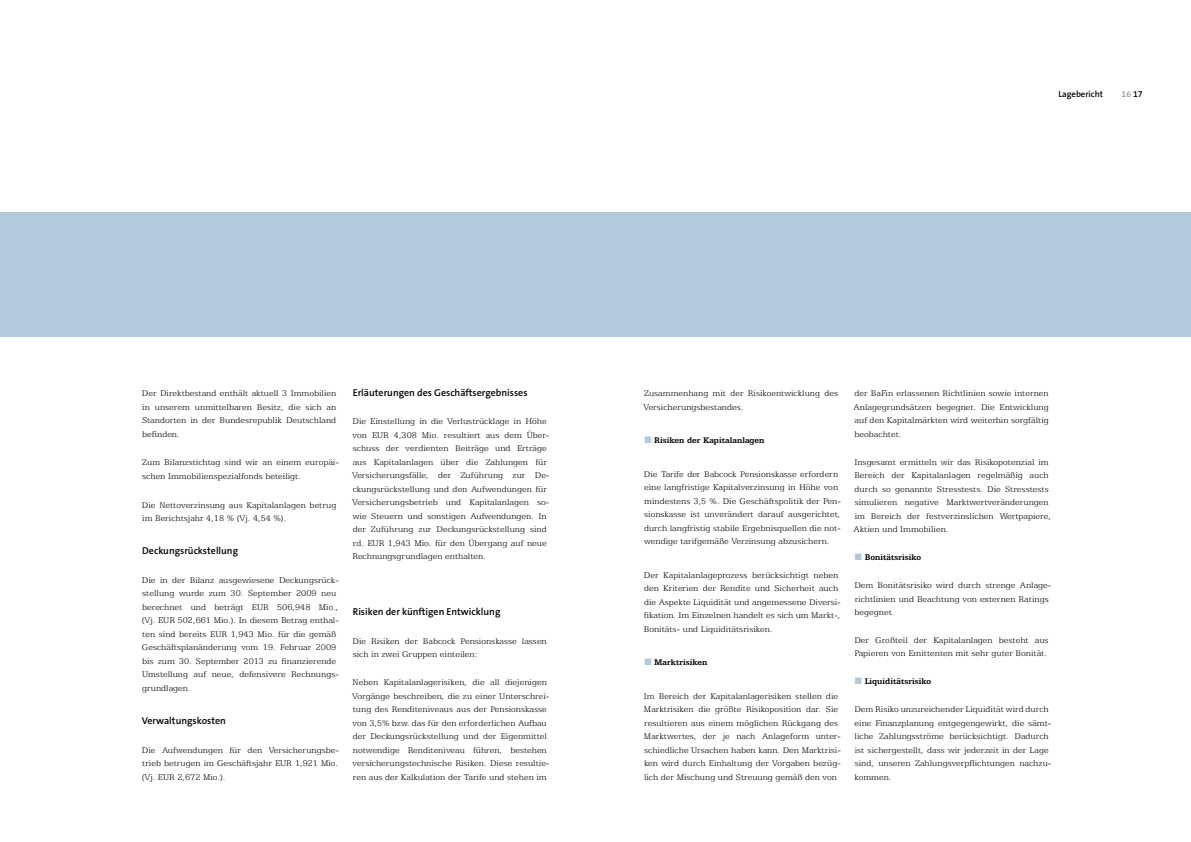
<style>
.page{position:relative;width:1191px;height:842px;background:#fff}
.page>*{position:absolute;margin:0;border:0;box-sizing:border-box;transform-origin:0 0}
.t1{font:600 10px "The Sans B6";color:#000}
.t2{font:300 9.3px/13.5px "Egyptian 505 BT";color:#000}
.t3{font:700 9.3px "Egyptian 505 BT";color:#000}
.t4{font:600 8.8px "The Sans B6";color:#000}
.t5{font:600 8.8px "The Sans B6";color:#97979b}
.s1{color:#000}
.s2{color:#b3cadb}
</style>
<div class="page">
<div style="left:0;top:213px;width:1191px;height:124px;background:#b3cadb"></div>
<p class="t4" style="left:1058px;top:90px;width:46px">Lagebericht</p>
<p class="t5" style="left:1121px;top:90px;width:23px">16 <span class="s1">17</span></p>
<p class="t2" style="left:142px;top:386px;width:196px;text-align:justify">Der Direktbestand enthält aktuell 3 Immobilien in unserem unmittelbaren Besitz, die sich an Standorten in der Bundesrepublik Deutschland befinden.</p>
<p class="t2" style="left:142px;top:456px;width:198px">Zum Bilanzstichtag sind wir an einem europäi&shy;schen Immobilienspezialfonds beteiligt.</p>
<p class="t2" style="left:142px;top:498px;width:196px">Die Nettoverzinsung aus Kapitalanlagen betrug im Berichtsjahr 4,18 % (Vj. 4,54 %).</p>
<p class="t1" style="left:142px;top:546px;width:97px">Deckungsrückstellung</p>
<p class="t2" style="left:142px;top:573px;width:199px">Die in der Bilanz ausgewiesene Deckungsrück&shy;stellung wurde zum 30. September 2009 neu berechnet und beträgt EUR 506,948 Mio., (Vj. EUR 502,661 Mio.). In diesem Betrag enthal&shy;ten sind bereits EUR 1,943 Mio. für die gemäß Geschäftsplanänderung vom 19. Februar 2009 bis zum 30. September 2013 zu finanzierende Umstellung auf neue, defensivere Rechnungs&shy;grundlagen.</p>
<p class="t1" style="left:142px;top:715px;width:85px">Verwaltungskosten</p>
<p class="t2" style="left:142px;top:743px;width:199px;text-align:justify">Die Aufwendungen für den Versicherungsbe&shy;trieb betrugen im Geschäftsjahr EUR 1,921 Mio. (Vj. EUR 2,672 Mio.).</p>
<p class="t1" style="left:353px;top:388px;width:176px">Erläuterungen des Geschäftsergebnisses</p>
<p class="t2" style="left:352px;top:414px;width:199px">Die Einstellung in die Verlustrücklage in Höhe von EUR 4,308 Mio. resultiert aus dem Über&shy;schuss der verdienten Beiträge und Erträge aus Kapitalanlagen über die Zahlungen für Versicherungsfälle, der Zuführung zur De&shy;ckungsrückstellung und den Aufwendungen für Versicherungsbetrieb und Kapitalanlagen so&shy;wie Steuern und sonstigen Aufwendungen. In der Zuführung zur Deckungsrückstellung sind rd. EUR 1,943 Mio. für den Übergang auf neue Rechnungsgrundlagen enthalten.</p>
<p class="t1" style="left:353px;top:607px;width:149px">Risiken der künftigen Entwicklung</p>
<p class="t2" style="left:352px;top:634px;width:196px">Die Risiken der Babcock Pensionskasse lassen sich in zwei Gruppen einteilen:</p>
<p class="t2" style="left:352px;top:675px;width:199px">Neben Kapitalanlagerisiken, die all diejenigen Vorgänge beschreiben, die zu einer Unterschrei&shy;tung des Renditeniveaus aus der Pensionskasse von 3,5% bzw. das für den erforderlichen Aufbau der Deckungsrückstellung und der Eigenmittel notwendige Renditeniveau führen, bestehen versicherungstechnische Risiken. Diese resultie&shy;ren aus der Kalkulation der Tarife und stehen im</p>
<p class="t2" style="left:643px;top:386px;width:196px">Zusammenhang mit der Risikoentwicklung des<br>Versicherungsbestandes.</p>
<p class="t3" style="left:644px;top:435px;width:122px"><span class="s2">■</span> Risiken der Kapitalanlagen</p>
<p class="t2" style="left:644px;top:467px;width:199px">Die Tarife der Babcock Pensionskasse erfordern eine langfristige Kapitalverzinsung in Höhe von mindestens 3,5 %. Die Geschäftspolitik der Pen&shy;sionskasse ist unverändert darauf ausgerichtet, durch langfristig stabile Ergebnisquellen die not&shy;wendige tarifgemäße Verzinsung abzusichern.</p>
<p class="t2" style="left:644px;top:568px;width:199px">Der Kapitalanlageprozess berücksichtigt neben den Kriterien der Rendite und Sicherheit auch die Aspekte Liquidität und angemessene Diversi&shy;fikation. Im Einzelnen handelt es sich um Markt-, Bonitäts- und Liquiditätsrisiken.</p>
<p class="t3" style="left:644px;top:657px;width:65px"><span class="s2">■</span> Marktrisiken</p>
<p class="t2" style="left:644px;top:689px;width:199px">Im Bereich der Kapitalanlagerisiken stellen die Marktrisiken die größte Risikoposition dar. Sie resultieren aus einem möglichen Rückgang des Marktwertes, der je nach Anlageform unter&shy;schiedliche Ursachen haben kann. Den Marktrisi&shy;ken wird durch Einhaltung der Vorgaben bezüg&shy;lich der Mischung und Streuung gemäß den von</p>
<p class="t2" style="left:853px;top:387px;width:197px;text-align:justify">der BaFin erlassenen Richtlinien sowie internen Anlagegrundsätzen begegnet. Die Entwicklung auf den Kapitalmärkten wird weiterhin sorgfältig beobachtet.</p>
<p class="t2" style="left:853px;top:455px;width:199px">Insgesamt ermitteln wir das Risikopotenzial im Bereich der Kapitalanlagen regelmäßig auch durch so genannte Stresstests. Die Stresstests simulieren negative Marktwertveränderungen im Bereich der festverzinslichen Wertpapiere, Aktien und Immobilien.</p>
<p class="t3" style="left:855px;top:552px;width:68px"><span class="s2">■</span> Bonitätsrisiko</p>
<p class="t2" style="left:854px;top:578px;width:199px">Dem Bonitätsrisiko wird durch strenge Anlage&shy;richtlinien und Beachtung von externen Ratings begegnet.</p>
<p class="t2" style="left:854px;top:633px;width:196px">Der Großteil der Kapitalanlagen besteht aus<br>Papieren von Emittenten mit sehr guter Bonität.</p>
<p class="t3" style="left:855px;top:676px;width:78px"><span class="s2">■</span> Liquiditätsrisiko</p>
<p class="t2" style="left:854px;top:702px;width:199px">Dem Risiko unzureichender Liquidität wird durch eine Finanzplanung entgegengewirkt, die sämt&shy;liche Zahlungsströme berücksichtigt. Dadurch ist sichergestellt, dass wir jederzeit in der Lage sind, unseren Zahlungsverpflichtungen nachzu&shy;kommen.</p>
</div>
